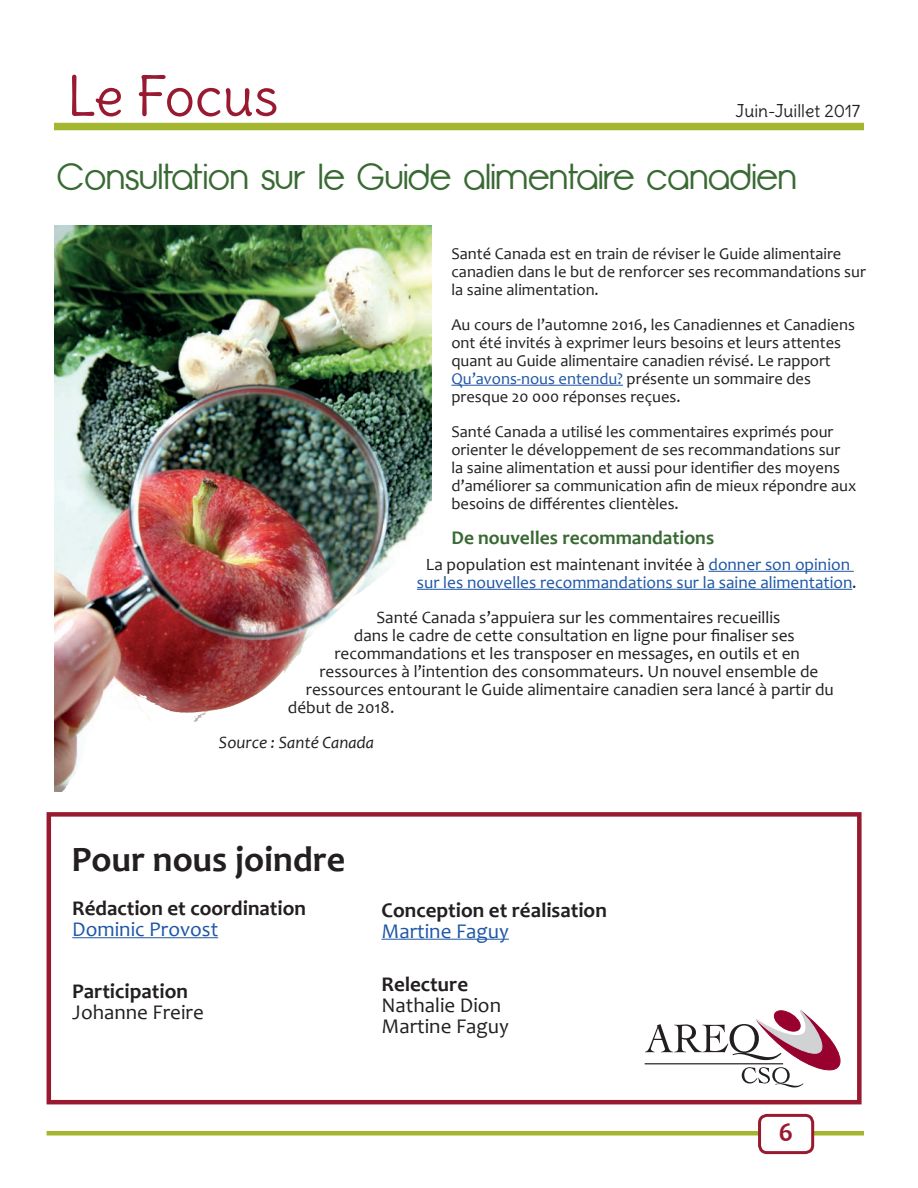
<style>
.page{position:relative;width:918px;height:1188px;background:#fff}
.page>*{position:absolute;margin:0;border:0;box-sizing:border-box;transform-origin:0 0}
.t1{font:54px "Delius";color:#991a30}
.t2{font:36px "Opificio";color:#396a33}
.t3{font:700 36px "Candara";color:#231f20}
.t4{font:700 27px "Candara";color:#991a30}
.t5{font:700 21px "Candara";color:#231f20}
.t6{font:21px/21px "Candara";color:#231f20}
.t7{font:21px "Candara";color:#1e56a6}
.t8{font:700 19.5px "Candara";color:#396a33}
.t9{font:17.25px "Candara";color:#231f20}
.t10{font:17.25px/18px "Candara";color:#1e56a6;text-align:center}
.t11{font:italic 17.25px "Candara";color:#231f20}
.t12{font:17.25px "Delius";color:#231f20}
.t13{font:16.5px/18px "Candara";color:#231f20}
.s1{color:#1e56a6}
.s2{color:#231f20}
</style>
<div class="page">
<div style="left:47px;top:812px;width:815px;height:292px;border:4px solid #991a30"></div>
<svg style="left:645px;top:1010px;width:195px;height:77px"></svg>
<hr style="left:382px;top:939px;width:127px;height:1px;background:#1e56a6">
<div style="left:47px;top:1131px;width:817px;height:5px;background:#a4b62f"></div>
<div style="left:760px;top:1115px;width:53px;height:38px;background:#fff;border-radius:7px"></div>
<div style="left:758px;top:1114px;width:56px;height:40px;border:3px solid #991a30;border-radius:7px"></div>
<div style="left:54px;top:123px;width:810px;height:7px;background:#a4b62f"></div>
<hr style="left:72px;top:937px;width:146px;height:1px;background:#1e56a6">
<hr style="left:451px;top:385px;width:172px;height:1px;background:#1e56a6">
<hr style="left:709px;top:571px;width:145px;height:1px;background:#1e56a6">
<hr style="left:417px;top:589px;width:435px;height:1px;background:#1e56a6">
<img style="left:54px;top:225px;width:377px;height:566px">
<h1 class="t1" style="left:67px;top:62px;width:213px">Le Focus</h1>
<p class="t12" style="left:736px;top:100px;width:126px">Juin-Juillet 2017</p>
<h2 class="t2" style="left:57px;top:157px;width:741px">Consultation sur le Guide alimentaire canadien</h2>
<p class="t13" style="left:451px;top:245px;width:416px">Santé Canada est en train de réviser le Guide alimentaire canadien dans le but de renforcer ses recommandations sur la saine alimentation.</p>
<p class="t13" style="left:451px;top:316px;width:405px">Au cours de l’automne 2016, les Canadiennes et Canadiens ont été invités à exprimer leurs besoins et leurs attentes quant au Guide alimentaire canadien révisé. Le rapport <span class="s1">Qu’avons-nous entendu?</span> présente un sommaire des presque 20 000 réponses reçues.</p>
<p class="t13" style="left:451px;top:423px;width:407px">Santé Canada a utilisé les commentaires exprimés pour orienter le développement de ses recommandations sur<br>la saine alimentation et aussi pour identifier des moyens d’améliorer sa communication afin de mieux répondre aux besoins de différentes clientèles.</p>
<p class="t8" style="left:451px;top:526px;width:264px">De nouvelles recommandations</p>
<p class="t10" style="left:417px;top:555px;width:441px"><span class="s2">La population est maintenant invitée à</span> donner son opinion sur les nouvelles recommandations sur la saine alimentation<span class="s2">.</span></p>
<p class="t9" style="left:376px;top:607px;width:406px">Santé Canada s’appuiera sur les commentaires recueillis</p>
<p class="t9" style="left:354px;top:625px;width:442px">dans le cadre de cette consultation en ligne pour finaliser ses</p>
<p class="t9" style="left:334px;top:643px;width:467px">recommandations et les transposer en messages, en outils et en</p>
<p class="t9" style="left:319px;top:661px;width:500px">ressources à l’intention des consommateurs. Un nouvel ensemble de</p>
<p class="t9" style="left:306px;top:679px;width:529px">ressources entourant le Guide alimentaire canadien sera lancé à partir du</p>
<p class="t9" style="left:288px;top:697px;width:108px">début de 2018.</p>
<p class="t11" style="left:219px;top:732px;width:157px">Source : Santé Canada</p>
<h2 class="t3" style="left:72px;top:837px;width:275px">Pour nous joindre</h2>
<p class="t5" style="left:72px;top:895px;width:235px">Rédaction et coordination</p>
<p class="t7" style="left:72px;top:916px;width:147px">Dominic Provost</p>
<p class="t5" style="left:72px;top:978px;width:117px">Participation</p>
<p class="t6" style="left:72px;top:1002px;width:133px">Johanne Freire</p>
<p class="t5" style="left:382px;top:897px;width:227px">Conception et réalisation</p>
<p class="t7" style="left:382px;top:918px;width:129px">Martine Faguy</p>
<p class="t5" style="left:382px;top:971px;width:88px">Relecture</p>
<p class="t6" style="left:382px;top:994px;width:129px">Nathalie Dion<br>Martine Faguy</p>
<h3 class="t4" style="left:779px;top:1116px;width:16px">6</h3>
</div>
